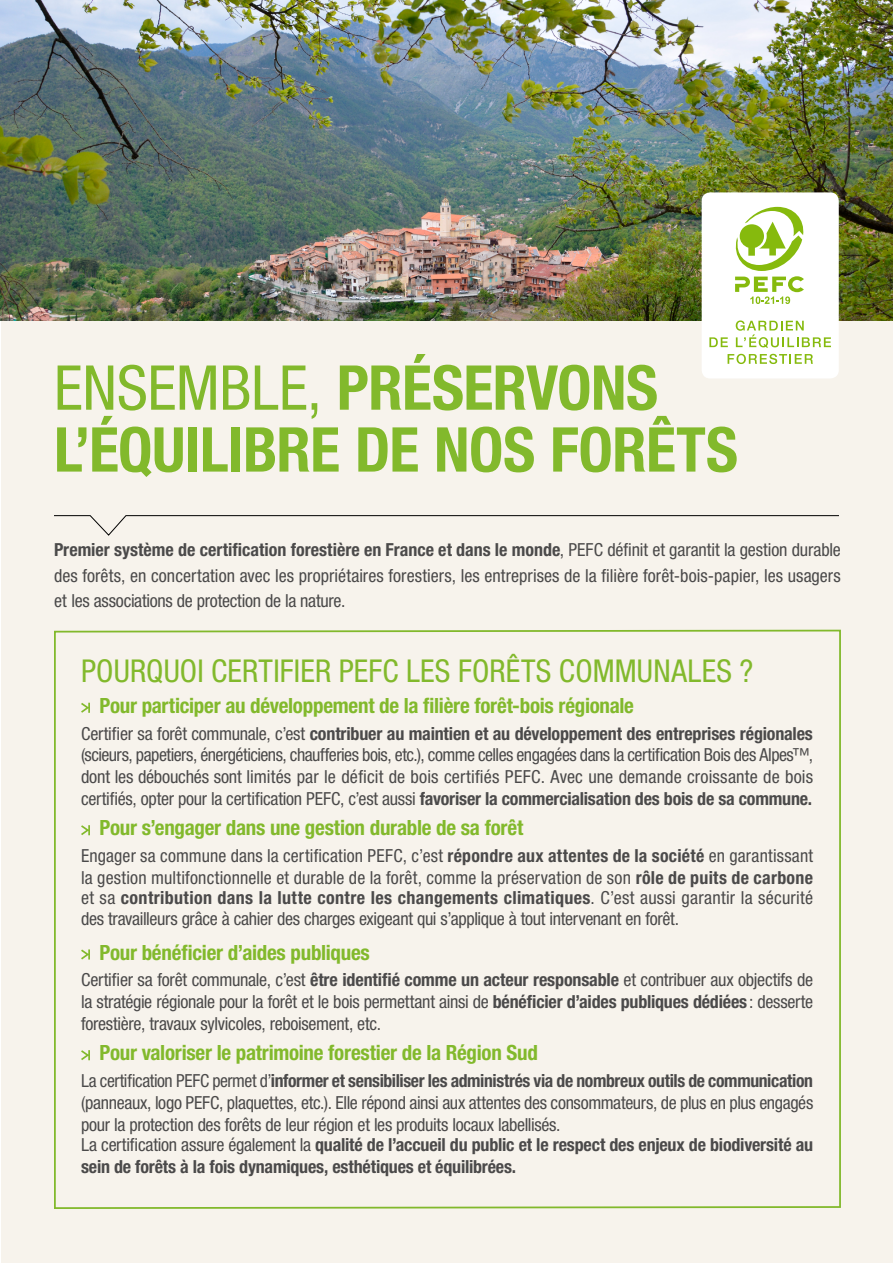
<style>
.page{position:relative;width:893px;height:1263px;background:#fff}
.page>*{position:absolute;margin:0;border:0;box-sizing:border-box;transform-origin:0 0}
.TITRES_VERTS{font:700 condensed 61.95px/61.9px "Helvetica Neue LT Std";letter-spacing:-.01em;color:#82b92c}
.TITRES_VERTS-2{font:condensed 31.5px "Helvetica Neue LT Std";letter-spacing:.005em;color:#82b92c}
.SOUS_TITRES_VERT{font:700 condensed 21px "Helvetica Neue LT Std";letter-spacing:-.01em;color:#82b92c}
.SOUS_TITRES_VERT-2{font:condensed 18px/21.8px "Helvetica Neue LT Std";letter-spacing:-.015em;color:#4b4a4a;text-align:justify}
.SOUS_TITRES_VERT-3{font:700 condensed 18px/22px "Helvetica Neue LT Std";letter-spacing:-.01em;color:#4b4a4a}
.s1{font-weight:400}
.s2{font-weight:700}
</style>
<div class="page">
<div style="left:1px;top:0;width:892px;height:1263px;background:#f7f3ec"></div>
<img style="left:0;top:0;width:893px;height:321px">
<svg style="left:54px;top:515px;width:785px;height:21px"></svg>
<svg style="left:54px;top:629px;width:787px;height:580px"></svg>
<div style="left:702px;top:192px;width:137px;height:186px;background:#fff;border-radius:9px"></div>
<svg style="left:709px;top:337px;width:19px;height:10px"></svg>
<svg style="left:736px;top:320px;width:95px;height:28px"></svg>
<svg style="left:728px;top:354px;width:85px;height:10px"></svg>
<svg style="left:735px;top:207px;width:69px;height:97px"></svg>
<p class="TITRES_VERTS" style="left:54px;top:356px;width:685px"><span class="s1">ENSEMBLE,</span> PRÉSERVONS<br>L’ÉQUILIBRE DE NOS FORÊTS</p>
<p class="SOUS_TITRES_VERT-2" style="left:54px;top:536px;width:788px;line-height:25.8px"><span class="s2">Premier système de certification forestière en France et dans le monde</span>, PEFC définit et garantit la gestion durable des forêts, en concertation avec les propriétaires forestiers, les entreprises de la filière forêt-bois-papier, les usagers et les associations de protection de la nature.</p>
<p class="TITRES_VERTS-2" style="left:81px;top:653px;width:674px">POURQUOI CERTIFIER PEFC LES FORÊTS COMMUNALES ?</p>
<p class="SOUS_TITRES_VERT" style="left:99px;top:693px;width:536px">Pour participer au développement de la filière forêt-bois régionale</p>
<p class="SOUS_TITRES_VERT-2" style="left:81px;top:722px;width:734px">Certifier sa forêt communale, c’est <span class="s2">contribuer au maintien et au développement des entreprises régionales </span>(scieurs, papetiers, énergéticiens, chaufferies bois, etc.), comme celles engagées dans la certification Bois des Alpes™, dont les débouchés sont limités par le déficit de bois certifiés PEFC. Avec une demande croissante de bois certifiés, opter pour la certification PEFC, c’est aussi <span class="s2">favoriser la commercialisation des bois de sa commune.</span></p>
<p class="SOUS_TITRES_VERT" style="left:99px;top:815px;width:425px">Pour s’engager dans une gestion durable de sa forêt</p>
<p class="SOUS_TITRES_VERT-2" style="left:81px;top:845px;width:734px;line-height:20.9px">Engager sa commune dans la certification PEFC, c’est <span class="s2">répondre aux attentes de la société</span> en garantissant la gestion multifonctionnelle et durable de la forêt, comme la préservation de son <span class="s2">rôle de puits de carbone </span>et sa <span class="s2">contribution dans la lutte contre les changements climatiques</span>. C’est aussi garantir la sécurité des travailleurs grâce à cahier des charges exigeant qui s’applique à tout intervenant en forêt.</p>
<p class="SOUS_TITRES_VERT" style="left:99px;top:939px;width:272px">Pour bénéficier d’aides publiques</p>
<p class="SOUS_TITRES_VERT-2" style="left:81px;top:969px;width:734px">Certifier sa forêt communale, c’est <span class="s2">être identifié comme un acteur responsable</span> et contribuer aux objectifs de la stratégie régionale pour la forêt et le bois permettant ainsi de <span class="s2">bénéficier d’aides publiques dédiées</span>: desserte forestière, travaux sylvicoles, reboisement, etc.</p>
<p class="SOUS_TITRES_VERT" style="left:99px;top:1040px;width:440px">Pour valoriser le patrimoine forestier de la Région Sud</p>
<p class="SOUS_TITRES_VERT-2" style="left:81px;top:1070px;width:734px">La certification PEFC permet d’<span class="s2">informer et sensibiliser les administrés via de nombreux outils de communication </span>(panneaux, logo PEFC, plaquettes, etc.). Elle répond ainsi aux attentes des consommateurs, de plus en plus engagés pour la protection des forêts de leur région et les produits locaux labellisés.</p>
<p class="SOUS_TITRES_VERT-3" style="left:81px;top:1134px;width:733px"><span class="s1">La certification assure également la</span> qualité de l’accueil du public et le respect des enjeux de biodiversité au sein de forêts à la fois dynamiques, esthétiques et équilibrées.</p>
</div>
